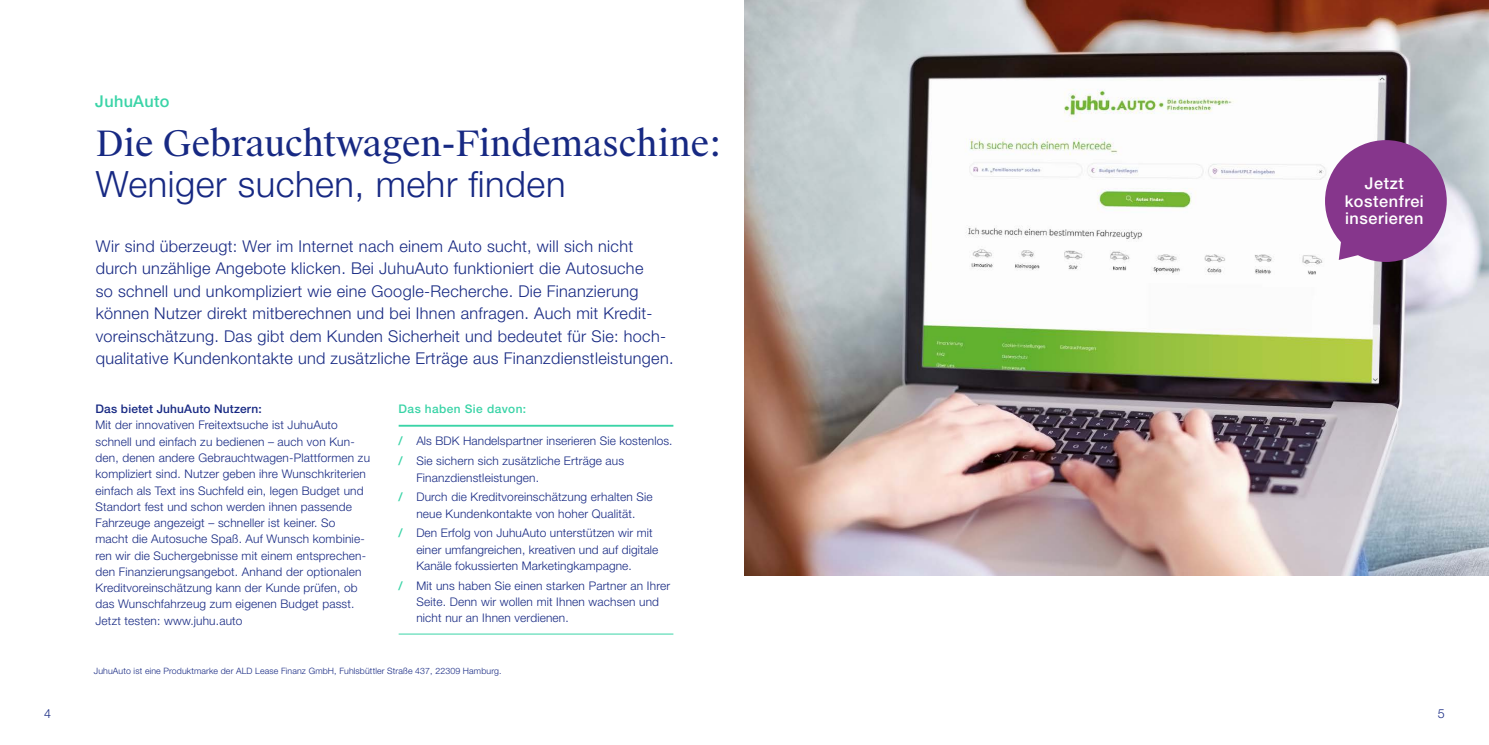
<style>
.page{position:relative;width:1489px;height:745px;background:#fff}
.page>*{position:absolute;margin:0;border:0;box-sizing:border-box;transform-origin:0 0}
.t1{font:300 36.25px "Helvetica Neue LT Std";letter-spacing:.015em;color:#172983}
.t2{font:35px "Suisse Works";color:#172983}
.t3{font:300 16.25px/22.5px "Helvetica Neue LT Std";letter-spacing:.02em;color:#172983}
.t4{font:500 16.25px/17.5px "Helvetica Neue LT Std";letter-spacing:.035em;color:#fff;text-align:center}
.t5{font:500 16.25px "Helvetica Neue LT Std";letter-spacing:.02em;color:#3ad4a7}
.t6{font:300 12.5px "Helvetica Neue LT Std";color:#172983}
.t7{font:300 11.88px/16.2px "Helvetica Neue LT Std";letter-spacing:.015em;color:#172983}
.t8{font:500 11.88px "Helvetica Neue LT Std";letter-spacing:.015em;color:#172983}
.t9{font:500 11.88px "Helvetica Neue LT Std";letter-spacing:.035em;color:#3ad4a7}
.t10{font:300 8.75px "Helvetica Neue LT Std";letter-spacing:.015em;color:#172983}
.s1{font-weight:500;color:#3ad4a7}
</style>
<div class="page">
<hr style="left:398px;top:424px;width:275px;height:2px;background:#3ad4a7">
<img style="left:744px;top:0;width:744px;height:575px">
<svg style="left:1338px;top:240px;width:23px;height:20px"></svg>
<div style="left:1324px;top:140px;width:122px;height:122px;background:#86368c;border-radius:50%"></div>
<hr style="left:398px;top:633px;width:275px;height:1px;background:#3ad4a7">
<h3 class="t5" style="left:95px;top:92px;width:76px">JuhuAuto</h3>
<h2 class="t2" style="left:96px;top:122px;width:627px">Die Gebrauchtwagen-Findemaschine:</h2>
<h1 class="t1" style="left:96px;top:162px;width:471px">Weniger suchen, mehr finden</h1>
<p class="t3" style="left:96px;top:234px;width:579px">Wir sind überzeugt: Wer im Internet nach einem Auto sucht, will sich nicht durch unzählige Angebote klicken. Bei JuhuAuto funktioniert die Autosuche<br>so schnell und unkompliziert wie eine Google-Recherche. Die Finanzierung können Nutzer direkt mitberechnen und bei Ihnen anfragen. Auch mit Kredit&shy;voreinschätzung. Das gibt dem Kunden Sicherheit und bedeutet für Sie: hoch&shy;qualitative Kundenkontakte und zusätzliche Erträge aus Finanzdienstleistungen.</p>
<p class="t8" style="left:95px;top:401px;width:168px">Das bietet JuhuAuto Nutzern:</p>
<p class="t7" style="left:95px;top:416px;width:276px">Mit der innovativen Freitextsuche ist JuhuAuto schnell und einfach zu bedienen – auch von Kun&shy;den, denen andere Gebrauchtwagen-Plattformen zu kompliziert sind. Nutzer geben ihre Wunschkriterien einfach als Text ins Suchfeld ein, legen Budget und Standort fest und schon werden ihnen passende Fahrzeuge angezeigt – schneller ist keiner. So macht die Autosuche Spaß. Auf Wunsch kombinie&shy;ren wir die Suchergebnisse mit einem entsprechen&shy;den Finanzierungsangebot. Anhand der optionalen Kreditvoreinschätzung kann der Kunde prüfen, ob das Wunschfahrzeug zum eigenen Budget passt.<br>Jetzt testen: www.juhu.auto</p>
<p class="t9" style="left:398px;top:401px;width:129px">Das haben Sie davon:</p>
<p class="t7" style="left:398px;top:431px;width:275px;line-height:19.8px"><span class="s1">/</span> Als BDK Handelspartner inserieren Sie kostenlos. <span class="s1">/</span> Sie sichern sich zusätzliche Erträge aus</p>
<p class="t7" style="left:398px;top:467px;width:255px;line-height:19.8px;text-indent:18px">Finanzdienstleistungen.<br><span class="s1">/</span> Durch die Kreditvoreinschätzung erhalten Sie</p>
<p class="t7" style="left:398px;top:503px;width:255px;line-height:19.8px;text-align:center">neue Kundenkontakte von hoher Qualität.<br><span class="s1">/</span> Den Erfolg von JuhuAuto unterstützen wir mit</p>
<p class="t7" style="left:416px;top:540px;width:243px">einer umfangreichen, kreativen und auf digitale<br>Kanäle fokussierten Marketingkampagne.</p>
<p class="t7" style="left:416px;top:576px;width:255px;text-indent:-18px"><span class="s1">/</span> Mit uns haben Sie einen starken Partner an Ihrer<br>Seite. Denn wir wollen mit Ihnen wachsen und nicht nur an Ihnen verdienen.</p>
<p class="t10" style="left:94px;top:664px;width:409px">JuhuAuto ist eine Produktmarke der ALD Lease Finanz GmbH, Fuhlsbüttler Straße 437, 22309 Hamburg.</p>
<h3 class="t4" style="left:1344px;top:174px;width:81px">Jetzt kostenfrei inserieren</h3>
<p class="t6" style="left:44px;top:705px;width:8px">4</p>
<p class="t6" style="left:1437px;top:705px;width:8px">5</p>
</div>
